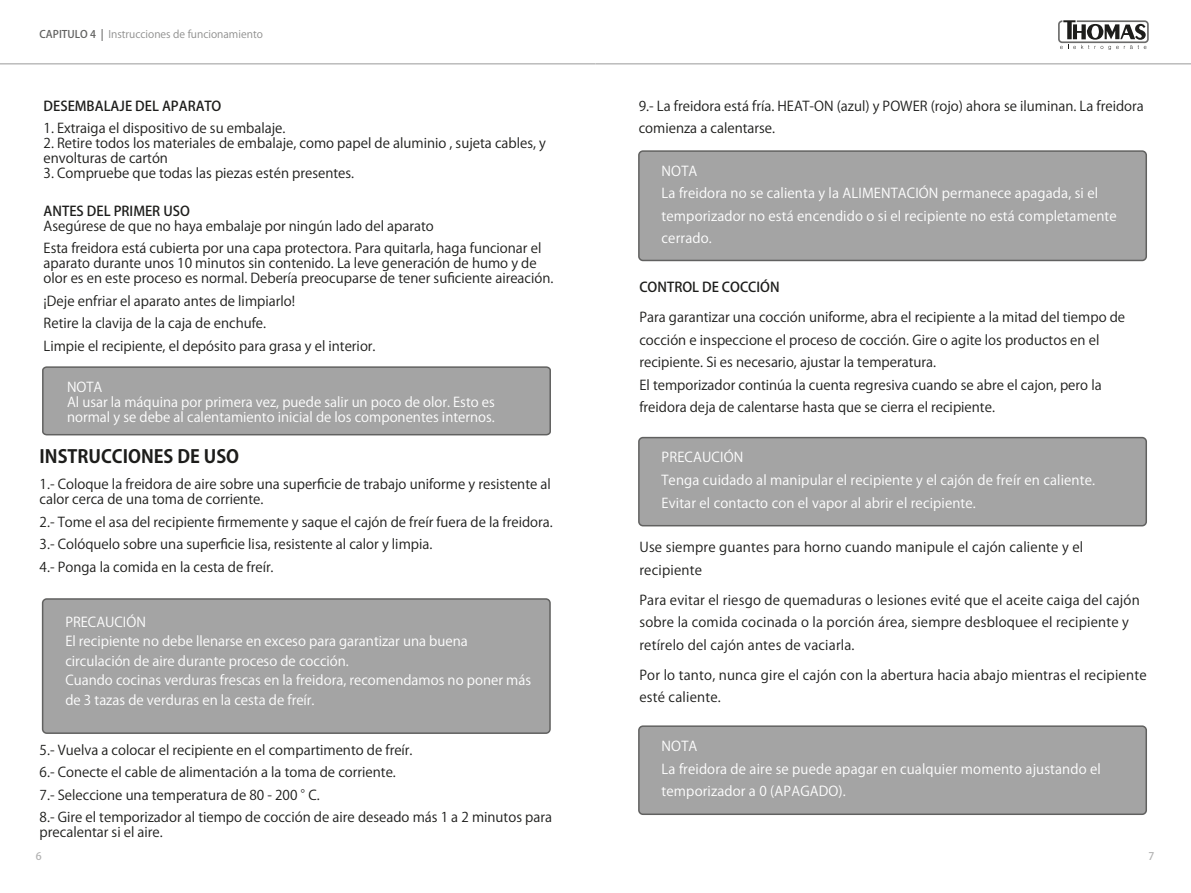
<style>
.page{position:relative;width:1191px;height:893px;background:#fff}
.page>*{position:absolute;margin:0;border:0;box-sizing:border-box;transform-origin:0 0}
.t1{font:700 18px "Koz Go Pro";color:#1d1d1b}
.t2{font:13.5px/22.5px "Koz Go Pro";color:#1d1d1b}
.t3{font:13.5px/22.5px "Koz Go Pr 6 N";letter-spacing:.01em;color:#fff}
.t4{font:13.5px/19.5px "Koz Go Pro";color:#fff}
.t5{font:500 13.5px "Koz Go Pro";color:#1d1d1b}
.t6{font:10.5px "Koz Go Pr 6 N";color:#8e8e8d}
.t7{font:500 10.5px "Koz Go Pro";color:#b2b2b2}
.s1{font-weight:500;color:#616160}
</style>
<div class="page">
<hr style="left:0;top:63px;width:595px;height:2px;background:#bbb">
<hr style="left:595px;top:63px;width:596px;height:2px;background:#bbb">
<div style="left:1058px;top:20px;width:90px;height:23px;border:2px solid #6c6c6b;border-radius:3px"></div>
<svg style="left:1060px;top:20px;width:86px;height:30px"></svg>
<div style="left:42px;top:366px;width:509px;height:70px;background:#a4a4a4"></div>
<div style="left:639px;top:151px;width:507px;height:109px;background:#a4a4a4;border-radius:4px"></div>
<div style="left:638px;top:150px;width:509px;height:111px;border:2px solid #616160;border-radius:4px"></div>
<div style="left:639px;top:438px;width:507px;height:88px;background:#a4a4a4;border-radius:4px"></div>
<div style="left:638px;top:437px;width:509px;height:89px;border:2px solid #616160;border-radius:4px"></div>
<div style="left:43px;top:599px;width:507px;height:134px;background:#a4a4a4;border-radius:4px"></div>
<div style="left:42px;top:598px;width:509px;height:136px;border:2px solid #616160;border-radius:4px"></div>
<div style="left:639px;top:726px;width:507px;height:88px;background:#a4a4a4;border-radius:4px"></div>
<div style="left:638px;top:725px;width:509px;height:90px;border:2px solid #616160;border-radius:4px"></div>
<p class="t6" style="left:39px;top:28px;width:225px"><span class="s1">CAPITULO 4 |</span> Instrucciones de funcionamiento</p>
<p class="t5" style="left:44px;top:97px;width:179px">DESEMBALAJE DEL APARATO</p>
<p class="t2" style="left:44px;top:117px;width:243px">1. Extraiga el dispositivo de su embalaje.</p>
<p class="t2" style="left:44px;top:136px;width:504px;line-height:15px">2. Retire todos los materiales de embalaje, como papel de aluminio , sujeta cables, y envolturas de cartón</p>
<p class="t2" style="left:44px;top:162px;width:312px">3. Compruebe que todas las piezas estén presentes.</p>
<p class="t5" style="left:44px;top:202px;width:148px">ANTES DEL PRIMER USO</p>
<p class="t2" style="left:44px;top:215px;width:499px">Asegúrese de que no haya embalaje por ningún lado del aparato<br>Esta freidora está cubierta por una capa protectora. Para quitarla, haga funcionar el</p>
<p class="t2" style="left:44px;top:256px;width:511px;line-height:15px">aparato durante unos 10 minutos sin contenido. La leve generación de humo y de olor es en este proceso es normal. Debería preocuparse de tener suficiente aireación.</p>
<p class="t2" style="left:44px;top:290px;width:333px">¡Deje enfriar el aparato antes de limpiarlo!<br>Retire la clavija de la caja de enchufe.<br>Limpie el recipiente, el depósito para grasa y el interior.</p>
<p class="t3" style="left:67px;top:380px;width:429px;line-height:15px">NOTA<br>Al usar la máquina por primera vez, puede salir un poco de olor. Esto es normal y se debe al calentamiento inicial de los componentes internos.</p>
<h1 class="t1" style="left:40px;top:445px;width:201px">INSTRUCCIONES DE USO</h1>
<p class="t2" style="left:40px;top:477px;width:513px;line-height:15px">1.- Coloque la freidora de aire sobre una superficie de trabajo uniforme y resistente al calor cerca de una toma de corriente.</p>
<p class="t2" style="left:40px;top:511px;width:514px">2.- Tome el asa del recipiente firmemente y saque el cajón de freír fuera de la freidora.<br>3.- Colóquelo sobre una superficie lisa, resistente al calor y limpia.<br>4.- Ponga la comida en la cesta de freír.</p>
<p class="t3" style="left:65px;top:611px;width:82px">PRECAUCIÓN</p>
<p class="t4" style="left:65px;top:632px;width:467px">El recipiente no debe llenarse en exceso para garantizar una buena circulación de aire durante proceso de cocción.<br>Cuando cocinas verduras frescas en la freidora, recomendamos no poner más de 3 tazas de verduras en la cesta de freír.</p>
<p class="t2" style="left:40px;top:739px;width:514px">5.- Vuelva a colocar el recipiente en el compartimento de freír.<br>6.- Conecte el cable de alimentación a la toma de corriente.<br>7.- Seleccione una temperatura de 80 - 200 °C.<br>8.- Gire el temporizador al tiempo de cocción de aire deseado más 1 a 2 minutos para</p>
<p class="t2" style="left:40px;top:821px;width:125px">precalentar si el aire.</p>
<p class="t2" style="left:639px;top:95px;width:506px">9.- La freidora está fría. HEAT-ON (azul) y POWER (rojo) ahora se iluminan. La freidora comienza a calentarse.</p>
<p class="t3" style="left:661px;top:160px;width:457px">NOTA<br>La freidora no se calienta y la ALIMENTACIÓN permanece apagada, si el temporizador no está encendido o si el recipiente no está completamente cerrado.</p>
<p class="t5" style="left:639px;top:279px;width:142px">CONTROL DE COCCIÓN</p>
<p class="t2" style="left:639px;top:306px;width:487px">Para garantizar una cocción uniforme, abra el recipiente a la mitad del tiempo de cocción e inspeccione el proceso de cocción. Gire o agite los productos en el recipiente. Si es necesario, ajustar la temperatura.<br>El temporizador continúa la cuenta regresiva cuando se abre el cajon, pero la freidora deja de calentarse hasta que se cierra el recipiente.</p>
<p class="t3" style="left:661px;top:447px;width:435px">PRECAUCIÓN<br>Tenga cuidado al manipular el recipiente y el cajón de freír en caliente.<br>Evitar el contacto con el vapor al abrir el recipiente.</p>
<p class="t2" style="left:639px;top:536px;width:445px">Use siempre guantes para horno cuando manipule el cajón caliente y el recipiente</p>
<p class="t2" style="left:639px;top:589px;width:502px">Para evitar el riesgo de quemaduras o lesiones evité que el aceite caiga del cajón sobre la comida cocinada o la porción área, siempre desbloquee el recipiente y retírelo del cajón antes de vaciarla.</p>
<p class="t2" style="left:639px;top:664px;width:509px">Por lo tanto, nunca gire el cajón con la abertura hacia abajo mientras el recipiente esté caliente.</p>
<p class="t3" style="left:661px;top:735px;width:441px">NOTA<br>La freidora de aire se puede apagar en cualquier momento ajustando el temporizador a 0 (APAGADO).</p>
<p class="t7" style="left:36px;top:849px;width:7px">6</p>
<p class="t7" style="left:1148px;top:849px;width:7px">7</p>
</div>
